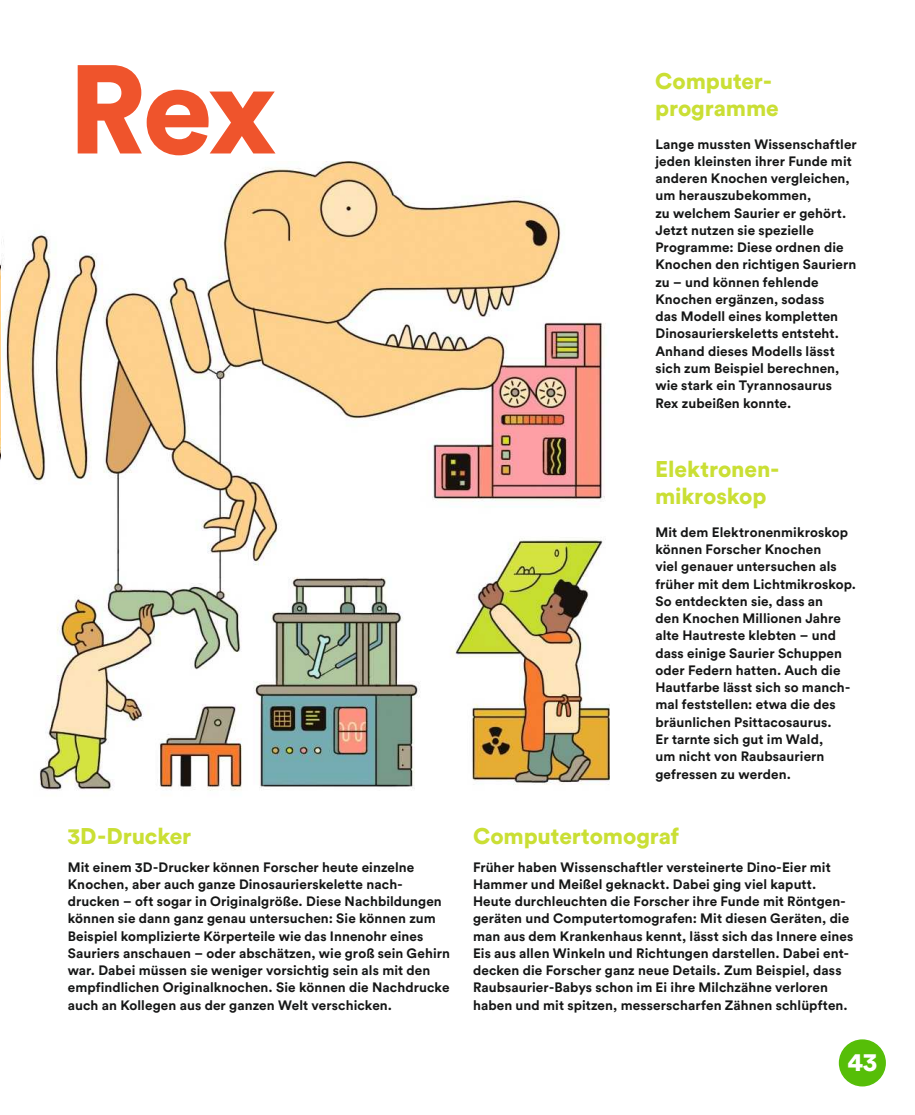
<style>
.page{position:relative;width:915px;height:1115px;background:#fff}
.page>*{position:absolute;margin:0;border:0;box-sizing:border-box;transform-origin:0 0}
.t1{font:900 124.5px "Circular Std";color:#ef542c}
.t2{font:900 25.8px "Circular Std";color:#fff}
.t3{font:900 22.5px/27px "Circular Std";letter-spacing:-.005em;color:#cadf35}
.t4{font:700 13.5px/17.2px "Circular Std";letter-spacing:.005em;color:#151616}
</style>
<div class="page">
<img style="left:0;top:162px;width:609px;height:629px">
<div style="left:838px;top:1038px;width:47px;height:48px;background:#56be08;border-radius:50%"></div>
<h1 class="t1" style="left:68px;top:27px;width:210px">Rex</h1>
<h3 class="t3" style="left:68px;top:821px;width:125px">3D-Drucker</h3>
<p class="t4" style="left:68px;top:857px;width:383px">Mit einem 3D-Drucker können Forscher heute einzelne Knochen, aber auch ganze Dinosaurierskelette nach&shy;drucken – oft sogar in Originalgröße. Diese Nachbildungen können sie dann ganz genau untersuchen: Sie können zum Beispiel komplizierte Körperteile wie das Innenohr eines Sauriers anschauen – oder abschätzen, wie groß sein Gehirn war. Dabei müssen sie weniger vorsichtig sein als mit den empfindlichen Originalknochen. Sie können die Nachdrucke auch an Kollegen aus der ganzen Welt verschicken.</p>
<h3 class="t3" style="left:655px;top:67px;width:125px">Computer&shy;programme</h3>
<p class="t4" style="left:655px;top:135px;width:203px">Lange mussten Wissenschaftler jeden kleinsten ihrer Funde mit anderen Knochen vergleichen, um herauszubekommen,<br>zu welchem Saurier er gehört.<br>Jetzt nutzen sie spezielle<br>Programme: Diese ordnen die<br>Knochen den richtigen Sauriern zu – und können fehlende<br>Knochen ergänzen, sodass<br>das Modell eines kompletten<br>Dinosaurierskeletts entsteht.<br>Anhand dieses Modells lässt sich zum Beispiel berechnen, wie stark ein Tyrannosaurus<br>Rex zubeißen konnte.</p>
<h3 class="t3" style="left:655px;top:455px;width:126px">Elektronen&shy;mikroskop</h3>
<p class="t4" style="left:655px;top:523px;width:202px">Mit dem Elektronenmikroskop können Forscher Knochen<br>viel genauer untersuchen als früher mit dem Lichtmikroskop.<br>So entdeckten sie, dass an<br>den Knochen Millionen Jahre alte Hautreste klebten – und dass einige Saurier Schuppen oder Federn hatten. Auch die<br>Hautfarbe lässt sich so manch&shy;mal feststellen: etwa die des bräunlichen Psittacosaurus.<br>Er tarnte sich gut im Wald,<br>um nicht von Raubsauriern gefressen zu werden.</p>
<h3 class="t3" style="left:473px;top:821px;width:207px">Computertomograf</h3>
<p class="t4" style="left:473px;top:857px;width:382px">Früher haben Wissenschaftler versteinerte Dino-Eier mit Hammer und Meißel geknackt. Dabei ging viel kaputt.<br>Heute durchleuchten die Forscher ihre Funde mit Röntgen&shy;geräten und Computertomografen: Mit diesen Geräten, die man aus dem Krankenhaus kennt, lässt sich das Innere eines Eis aus allen Winkeln und Richtungen darstellen. Dabei ent&shy;decken die Forscher ganz neue Details. Zum Beispiel, dass Raubsaurier-Babys schon im Ei ihre Milchzähne verloren haben und mit spitzen, messerscharfen Zähnen schlüpften.</p>
<h2 class="t2" style="left:847px;top:1044px;width:31px">43</h2>
</div>
